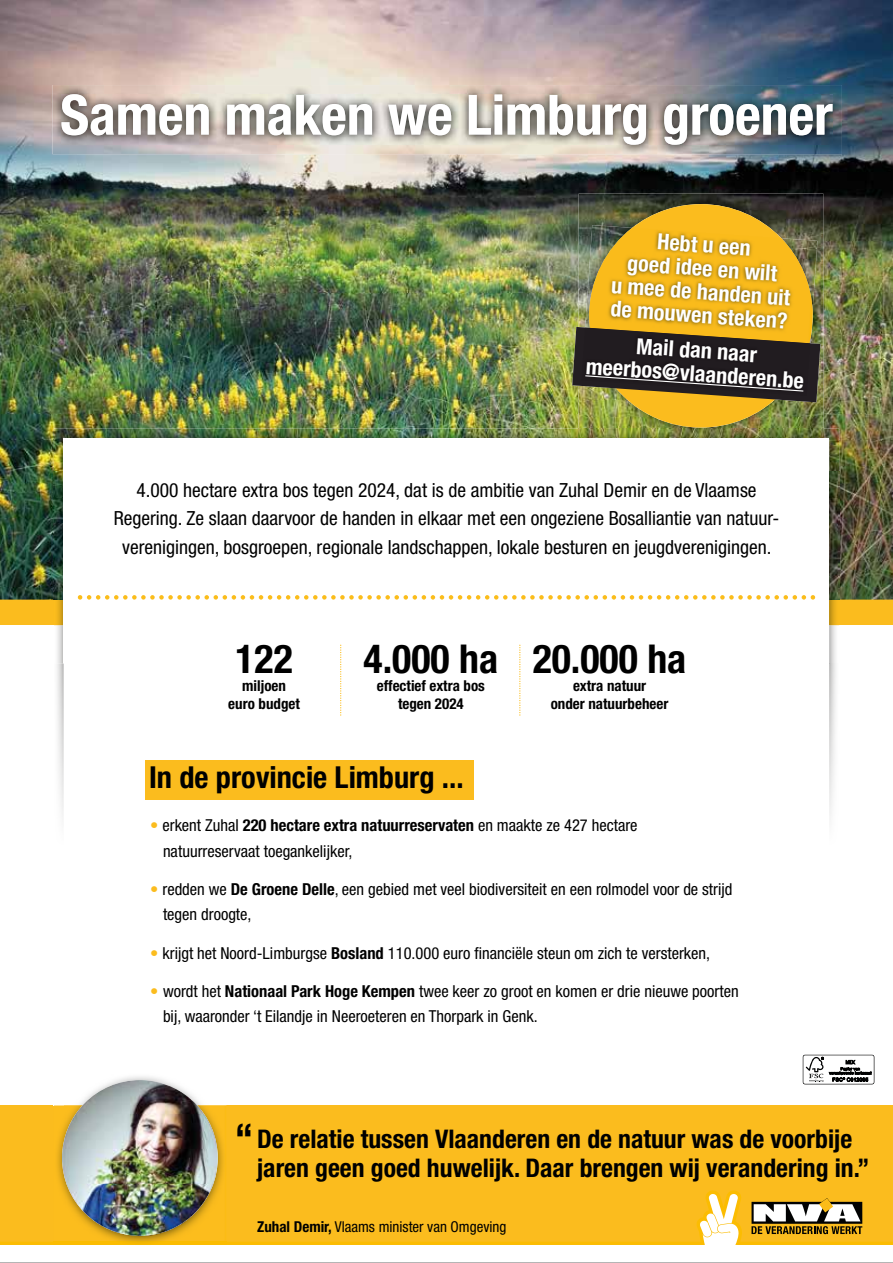
<style>
.page{position:relative;width:893px;height:1263px;background:#fff}
.page>*{position:absolute;margin:0;border:0;box-sizing:border-box;transform-origin:0 0}
.t1{font:700 condensed 55.5px "Helvetica Neue LT Std";color:#fff}
.t2{font:700 condensed 39.75px "Helvetica Neue LT Std";color:#000}
.t3{font:700 condensed 30.3px "Helvetica Neue LT Std";color:#000}
.t4{font:700 condensed 25.65px/29px "Helvetica Neue LT Std";color:#000}
.t5{font:700 condensed 22.2px/23.4px "Helvetica Neue LT Std";color:#fff;text-align:center}
.t6{font:condensed 19.5px/28.5px "Helvetica Neue LT Std";color:#000;text-align:center}
.t7{font:condensed 16.5px/25.5px "Helvetica Neue LT Std";color:#000}
.t8{font:700 condensed 15px/18px "Helvetica Neue LT Std";color:#000;text-align:center}
.t9{font:condensed 15px "Helvetica Neue LT Std";color:#000}
.s1{color:#fbbc1e}
.s2{font-weight:700}
</style>
<div class="page">
<div style="left:0;top:585px;width:893px;height:40px;background:#fbbc1e"></div>
<img style="left:0;top:0;width:893px;height:600px">
<img style="left:52px;top:85px;width:790px;height:69px">
<img style="left:62px;top:94px;width:770px;height:51px">
<img style="left:579px;top:194px;width:244px;height:235px">
<div style="left:589px;top:204px;width:224px;height:224px;background:#fbbc1e;border-radius:50%"></div>
<img style="left:585px;top:225px;width:232px;height:102px">
<img style="left:589px;top:228px;width:224px;height:99px">
<svg style="left:572px;top:327px;width:248px;height:75px"></svg>
<img style="left:54px;top:600px;width:785px;height:64px">
<img style="left:54px;top:429px;width:785px;height:42px">
<img style="left:54px;top:471px;width:10px;height:129px">
<img style="left:829px;top:471px;width:10px;height:129px">
<div style="left:64px;top:438px;width:765px;height:694px;background:#fff"></div>
<svg style="left:78px;top:595px;width:737px;height:5px"></svg>
<img style="left:57px;top:664px;width:7px;height:153px">
<img style="left:829px;top:664px;width:10px;height:421px">
<svg style="left:340px;top:645px;width:1px;height:71px"></svg>
<svg style="left:519px;top:645px;width:1px;height:71px"></svg>
<div style="left:145px;top:760px;width:328px;height:39px;background:#fbbc1e"></div>
<div style="left:0;top:1105px;width:893px;height:151px;background:#fbbc1e"></div>
<svg style="left:0;top:1190px;width:893px;height:66px"></svg>
<img style="left:54px;top:1076px;width:172px;height:170px">
<img style="left:62px;top:1080px;width:156px;height:104px">
<img style="left:66px;top:1184px;width:147px;height:52px">
<svg style="left:803px;top:1054px;width:71px;height:30px"></svg>
<h1 class="t1" style="left:60px;top:81px;width:774px">Samen maken we Limburg groener</h1>
<h3 class="t5" style="left:615px;top:226px;width:181px;rotate:4deg">Hebt u een<br>goed idee en wilt<br>u mee de handen uit de mouwen steken?</h3>
<h3 class="t5" style="left:588px;top:330px;width:220px;rotate:4deg">Mail dan naar meerbos@vlaanderen.be</h3>
<p class="t6" style="left:114px;top:475px;width:667px">4.000 hectare extra bos tegen 2024, dat is de ambitie van Zuhal Demir en de Vlaamse<br>Regering. Ze slaan daarvoor de handen in elkaar met een ongeziene Bosalliantie van natuur&shy;verenigingen, bosgroepen, regionale landschappen, lokale besturen en jeugdverenigingen.</p>
<h2 class="t2" style="left:235px;top:635px;width:59px">122</h2>
<p class="t8" style="left:228px;top:676px;width:73px">miljoen euro budget</p>
<h2 class="t2" style="left:364px;top:635px;width:136px">4.000 ha</h2>
<p class="t8" style="left:377px;top:676px;width:110px">effectief extra bos tegen 2024</p>
<h3 class="t3" style="left:149px;top:759px;width:316px">In de provincie Limburg ...</h3>
<h2 class="t2" style="left:533px;top:635px;width:155px">20.000 ha</h2>
<p class="t8" style="left:551px;top:676px;width:119px">extra natuur<br>onder natuurbeheer</p>
<p class="t7" style="left:163px;top:812px;width:476px;text-indent:-13px"><span class="s1">•</span> erkent Zuhal <span class="s2">220 hectare extra natuurreservaten</span> en maakte ze 427 hectare natuurreservaat toegankelijker,</p>
<p class="t7" style="left:163px;top:876px;width:571px;text-indent:-13px"><span class="s1">•</span> redden we <span class="s2">De Groene Delle</span>, een gebied met veel biodiversiteit en een rolmodel voor de strijd tegen droogte,</p>
<p class="t7" style="left:150px;top:940px;width:561px"><span class="s1">•</span> krijgt het Noord-Limburgse <span class="s2">Bosland</span> 110.000 euro financiële steun om zich te versterken,</p>
<p class="t7" style="left:163px;top:978px;width:577px;text-indent:-13px"><span class="s1">•</span> wordt het <span class="s2">Nationaal Park Hoge Kempen</span> twee keer zo groot en komen er drie nieuwe poorten bij, waaronder ‘t Eilandje in Neeroeteren en Thorpark in Genk.</p>
<h2 class="t2" style="left:235px;top:1114px;width:20px">“</h2>
<h3 class="t4" style="left:257px;top:1124px;width:614px">De relatie tussen Vlaanderen en de natuur was de voorbije jaren geen goed huwelijk. Daar brengen wij verandering in.”</h3>
<p class="t9" style="left:257px;top:1218px;width:251px"><span class="s2">Zuhal Demir,</span> Vlaams minister van Omgeving</p>
</div>
